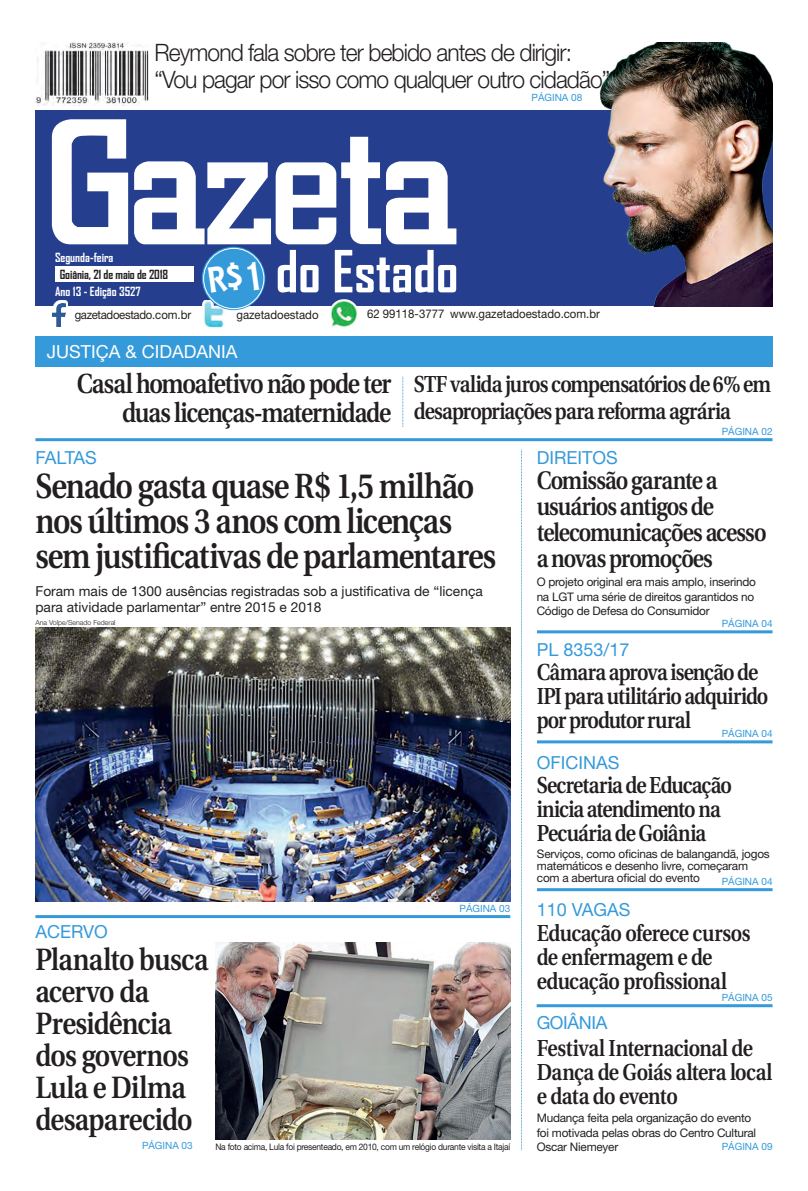
<style>
.page{position:relative;width:808px;height:1191px;background:#fff}
.page>*{position:absolute;margin:0;border:0;box-sizing:border-box;transform-origin:0 0}
.t1{font:700 55.6px "Agency FB";color:#fff}
.Manchete{font:600 35px/35px "Utopia";letter-spacing:-.035em;color:#231f20;scale:.86 1}
.Manchete-2{font:600 30.8px/32px "Utopia";letter-spacing:-.025em;color:#231f20;scale:.86 1}
.Manchete-3{font:600 27.5px/29px "Utopia";letter-spacing:-.05em;color:#231f20;text-align:right;scale:.85 1}
.Manchete-4{font:600 25.3px/26px "Utopia";letter-spacing:-.045em;color:#231f20;scale:.85 1}
.t2{font:300 24px/27px "Helvetica Neue";letter-spacing:-.04em;color:#231f20;scale:.95 1}
.Manchete-5{font:600 23.1px/24px "Utopia";letter-spacing:-.035em;color:#231f20;scale:.85 1}
.Retranca{font:18px "Helvetica Neue";color:#349ada}
.Retranca-2{font:18px "Helvetica Neue";color:#fff}
.Retranca-3{font:18px "Helvetica Neue";letter-spacing:-.02em;color:#349ada}
.txt_colunas{font:13.8px/16.3px "Helvetica Neue";color:#231f20}
.t3{font:700 12.1px "Agency FB";color:#fff}
.t4{font:700 12.1px "Agency FB";letter-spacing:-.01em;color:#231f20}
.t5{font:12px "Helvetica Neue";color:#231f20;scale:.95 1}
.t6{font:12px "Helvetica Neue";letter-spacing:-.03em;color:#231f20;scale:.95 1}
.txt_colunas-2{font:11.8px/14.3px "Helvetica Neue";letter-spacing:-.02em;color:#231f20}
.Retranca-4{font:10px "Helvetica Neue";color:#349ada}
.Legenda{font:9px "Helvetica Neue";letter-spacing:-.03em;color:#231f20;scale:.94 1}
.Crédito_Fotógrafo{font:300 7px "Helvetica Neue";color:#231f20}
</style>
<div class="page">
<svg style="left:521px;top:449px;width:1px;height:701px"></svg>
<svg style="left:403px;top:377px;width:1px;height:50px"></svg>
<div style="left:35px;top:110px;width:737px;height:196px;background:#253f8e"></div>
<svg style="left:52px;top:119px;width:76px;height:125px"></svg>
<svg style="left:134px;top:137px;width:322px;height:107px"></svg>
<img style="left:202px;top:300px;width:22px;height:29px">
<img style="left:330px;top:299px;width:28px;height:28px">
<div style="left:55px;top:266px;width:138px;height:15px;background:#fff"></div>
<svg style="left:202px;top:247px;width:63px;height:63px"></svg>
<div style="left:203px;top:248px;width:61px;height:61px;border:1px solid #fff;border-radius:50%"></div>
<svg style="left:55px;top:300px;width:13px;height:27px"></svg>
<img style="left:52px;top:303px;width:13px;height:23px">
<img style="left:35px;top:43px;width:113px;height:63px">
<hr style="left:537px;top:1004px;width:235px;height:3px;background:#349ada">
<div style="left:35px;top:336px;width:737px;height:31px;background:#349ada"></div>
<hr style="left:35px;top:438px;width:737px;height:3px;background:#349ada">
<hr style="left:537px;top:630px;width:235px;height:3px;background:#349ada">
<hr style="left:537px;top:740px;width:235px;height:3px;background:#349ada">
<hr style="left:537px;top:888px;width:235px;height:3px;background:#349ada">
<hr style="left:35px;top:915px;width:475px;height:3px;background:#349ada">
<img style="left:599px;top:43px;width:173px;height:263px">
<img style="left:35px;top:627px;width:475px;height:274px">
<img style="left:215px;top:942px;width:295px;height:197px">
<div style="left:208px;top:262px;width:51px;height:31px;background:#349ada"></div>
<p class="t2" style="left:155px;top:39px;width:481px">Reymond fala sobre ter bebido antes de dirigir: “Vou pagar por isso como qualquer outro cidadão”</p>
<p class="Retranca-4" style="left:532px;top:91px;width:52px">PÁGINA 08</p>
<p class="t3" style="left:55px;top:250px;width:60px">Segunda-feira</p>
<p class="t4" style="left:60px;top:267px;width:110px">Goiânia, 21 de maio de 2018</p>
<p class="t3" style="left:55px;top:283px;width:87px">Ano 13 - Edição 3527</p>
<p class="t1" style="left:276px;top:237px;width:184px">do Estado</p>
<p class="t5" style="left:236px;top:308px;width:88px">gazetadoestado</p>
<p class="t5" style="left:367px;top:307px;width:83px">62 99118-3777</p>
<p class="t5" style="left:450px;top:307px;width:159px">www.gazetadoestado.com.br</p>
<p class="t6" style="left:75px;top:307px;width:124px">gazetadoestado.com.br</p>
<p class="Retranca-2" style="left:47px;top:340px;width:192px">JUSTIÇA &amp; CIDADANIA</p>
<p class="Manchete-3" style="left:77px;top:370px;width:371px">Casal homoafetivo não pode ter duas licenças-maternidade</p>
<p class="Retranca" style="left:35px;top:446px;width:63px">FALTAS</p>
<p class="Manchete" style="left:35px;top:469px;width:537px">Senado gasta quase R$ 1,5 milhão nos últimos 3 anos com licenças sem justificativas de parlamentares</p>
<p class="txt_colunas" style="left:35px;top:583px;width:449px">Foram mais de 1300 ausências registradas sob a justificativa de “licença para atividade parlamentar” entre 2015 e 2018</p>
<p class="Crédito_Fotógrafo" style="left:35px;top:618px;width:82px">Ana Volpe/Senado Federal</p>
<p class="Manchete-5" style="left:414px;top:370px;width:422px;line-height:27px">STF valida juros compensatórios de 6% em desapropriações para reforma agrária</p>
<p class="Retranca-4" style="left:722px;top:425px;width:52px">PÁGINA 02</p>
<p class="Retranca" style="left:537px;top:446px;width:82px">DIREITOS</p>
<p class="Manchete-4" style="left:537px;top:468px;width:272px">Comissão garante a usuários antigos de telecomunicações acesso a novas promoções</p>
<p class="txt_colunas-2" style="left:537px;top:575px;width:221px">O projeto original era mais amplo, inserindo na LGT uma série de direitos garantidos no<br>Código de Defesa do Consumidor</p>
<p class="Retranca" style="left:537px;top:638px;width:94px">PL 8353/17</p>
<p class="Manchete-5" style="left:537px;top:660px;width:274px">Câmara aprova isenção de<br>IPI para utilitário adquirido por produtor rural</p>
<p class="Retranca" style="left:537px;top:751px;width:84px">OFICINAS</p>
<p class="Manchete-5" style="left:537px;top:773px;width:231px">Secretaria de Educação inicia atendimento na<br>Pecuária de Goiânia</p>
<p class="Retranca-4" style="left:722px;top:617px;width:52px">PÁGINA 04</p>
<p class="Retranca-4" style="left:722px;top:727px;width:52px">PÁGINA 04</p>
<p class="Retranca" style="left:35px;top:921px;width:74px">ACERVO</p>
<p class="Manchete-2" style="left:35px;top:944px;width:203px">Planalto busca acervo da<br>Presidência dos governos<br>Lula e Dilma desaparecido</p>
<p class="Retranca-4" style="left:459px;top:902px;width:52px">PÁGINA 03</p>
<p class="Retranca-4" style="left:142px;top:1139px;width:52px">PÁGINA 03</p>
<p class="Legenda" style="left:215px;top:1141px;width:315px">Na foto acima, Lula foi presenteado, em 2010, com um relógio durante visita a Itajaí</p>
<p class="txt_colunas-2" style="left:537px;top:847px;width:234px;line-height:12.3px">Serviços, como oficinas de balangandã, jogos matemáticos e desenho livre, começaram com a abertura oficial do evento</p>
<p class="Retranca-4" style="left:722px;top:875px;width:52px">PÁGINA 04</p>
<p class="Retranca" style="left:537px;top:898px;width:95px">110 VAGAS</p>
<p class="Manchete-5" style="left:537px;top:921px;width:253px">Educação oferece cursos de enfermagem e de educação profissional</p>
<p class="Retranca-3" style="left:537px;top:1012px;width:72px">GOIÂNIA</p>
<p class="Manchete-5" style="left:537px;top:1036px;width:279px">Festival Internacional de<br>Dança de Goiás altera local e data do evento</p>
<p class="txt_colunas-2" style="left:537px;top:1110px;width:216px">Mudança feita pela organização do evento</p>
<p class="txt_colunas-2" style="left:537px;top:1125px;width:221px">foi motivada pelas obras do Centro Cultural<br>Oscar Niemeyer</p>
<p class="Retranca-4" style="left:722px;top:991px;width:52px">PÁGINA 05</p>
<p class="Retranca-4" style="left:722px;top:1140px;width:52px">PÁGINA 09</p>
</div>
